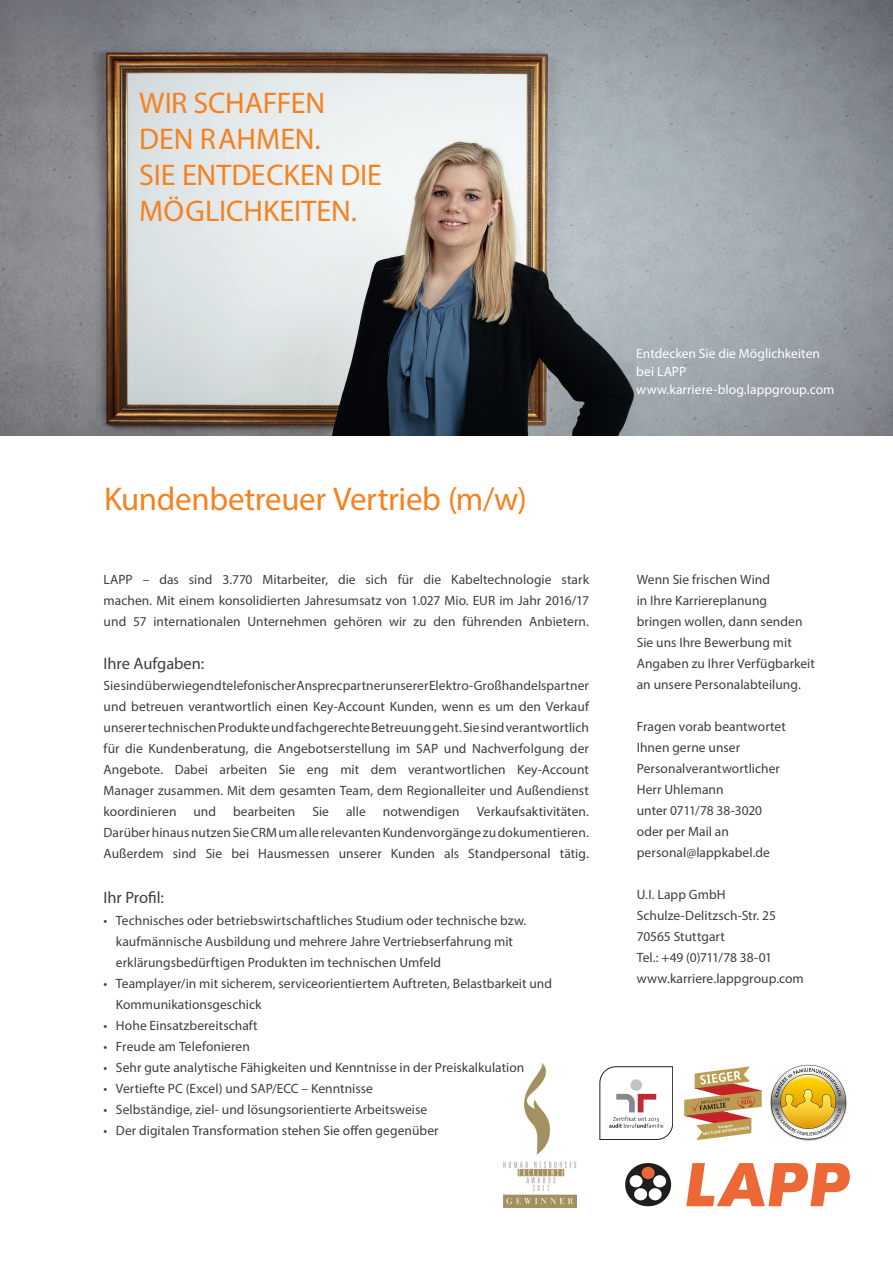
<style>
.page{position:relative;width:893px;height:1263px;background:#fff}
.page>*{position:absolute;margin:0;border:0;box-sizing:border-box;transform-origin:0 0}
.t1{font:33px "Myriad Pro";letter-spacing:-.01em;color:#f58220}
.t2{font:30px "Myriad Pro";letter-spacing:-.005em;color:#f58220}
.t3{font:16.5px "Myriad Pro";letter-spacing:-.005em;color:#3e3e3f}
.t4{font:13.5px/21px "Myriad Pro";letter-spacing:.005em;color:#3e3e3f}
.t5{font:13.5px/18px "Myriad Pro";letter-spacing:.005em;color:#fff}
.t6{font:13.5px "Myriad Pro";letter-spacing:-.02em;color:#3e3e3f}
</style>
<div class="page">
<img style="left:0;top:0;width:893px;height:436px">
<img style="left:625px;top:1163px;width:225px;height:44px">
<svg style="left:600px;top:1066px;width:73px;height:74px"></svg>
<svg style="left:684px;top:1066px;width:78px;height:74px"></svg>
<img style="left:770px;top:1064px;width:77px;height:77px">
<img style="left:503px;top:1063px;width:73px;height:144px">
<p class="t2" style="left:139px;top:84px;width:188px">WIR SCHAFFEN</p>
<p class="t2" style="left:139px;top:120px;width:183px">DEN RAHMEN.</p>
<p class="t2" style="left:139px;top:156px;width:244px">SIE ENTDECKEN DIE</p>
<p class="t2" style="left:139px;top:192px;width:219px">MÖGLICHKEITEN.</p>
<p class="t1" style="left:104px;top:478px;width:424px">Kundenbetreuer Vertrieb (m/w)</p>
<p class="t4" style="left:104px;top:569px;width:487px">LAPP – das sind 3.770 Mitarbeiter, die sich für die Kabeltechnologie stark</p>
<p class="t4" style="left:104px;top:590px;width:487px">machen. Mit einem konsolidierten Jahresumsatz von 1.027 Mio. EUR im Jahr 2016/17 und 57 internationalen Unternehmen gehören wir zu den führenden Anbietern.</p>
<p class="t3" style="left:104px;top:654px;width:102px">Ihre Aufgaben:</p>
<p class="t4" style="left:104px;top:675px;width:487px">Sie sind überwiegend telefonischer Ansprecpartner unserer Elektro-Großhandelspartner</p>
<p class="t4" style="left:104px;top:696px;width:487px">und betreuen verantwortlich einen Key-Account Kunden, wenn es um den Verkauf</p>
<p class="t4" style="left:104px;top:717px;width:487px">unserer technischen Produkte und fachgerechte Betreuung geht. Sie sind verantwortlich</p>
<p class="t4" style="left:104px;top:738px;width:487px">für die Kundenberatung, die Angebotserstellung im SAP und Nachverfolgung der</p>
<p class="t4" style="left:104px;top:759px;width:487px">Angebote. Dabei arbeiten Sie eng mit dem verantwortlichen Key-Account</p>
<p class="t4" style="left:104px;top:780px;width:487px">Manager zusammen. Mit dem gesamten Team, dem Regionalleiter und Außendienst</p>
<p class="t4" style="left:104px;top:801px;width:74px">koordinieren</p>
<p class="t4" style="left:193px;top:801px;width:24px">und</p>
<p class="t4" style="left:233px;top:801px;width:64px">bearbeiten</p>
<p class="t4" style="left:312px;top:801px;width:18px">Sie</p>
<p class="t4" style="left:346px;top:801px;width:21px">alle</p>
<p class="t4" style="left:383px;top:801px;width:78px">notwendigen</p>
<p class="t4" style="left:477px;top:801px;width:114px">Verkaufsaktivitäten.</p>
<p class="t4" style="left:104px;top:822px;width:487px">Darüber hinaus nutzen Sie CRM um alle relevanten Kundenvorgänge zu dokumentieren.</p>
<p class="t4" style="left:104px;top:843px;width:487px">Außerdem sind Sie bei Hausmessen unserer Kunden als Standpersonal tätig.</p>
<p class="t3" style="left:104px;top:888px;width:62px">Ihr Profil:</p>
<p class="t4" style="left:104px;top:909px;width:424px">• Technisches oder betriebswirtschaftliches Studium oder technische bzw.</p>
<p class="t4" style="left:116px;top:930px;width:399px">kaufmännische Ausbildung und mehrere Jahre Vertriebserfahrung mit</p>
<p class="t4" style="left:116px;top:951px;width:327px">erklärungsbedürftigen Produkten im technischen Umfeld</p>
<p class="t4" style="left:104px;top:972px;width:450px">• Teamplayer/in mit sicherem, serviceorientiertem Auftreten, Belastbarkeit und</p>
<p class="t4" style="left:116px;top:993px;width:147px">Kommunikationsgeschick</p>
<p class="t4" style="left:104px;top:1014px;width:156px">• Hohe Einsatzbereitschaft</p>
<p class="t4" style="left:104px;top:1035px;width:148px">• Freude am Telefonieren</p>
<p class="t4" style="left:104px;top:1056px;width:422px">• Sehr gute analytische Fähigkeiten und Kenntnisse in der Preiskalkulation</p>
<p class="t4" style="left:104px;top:1077px;width:271px">• Vertiefte PC (Excel) und SAP/ECC – Kenntnisse</p>
<p class="t4" style="left:104px;top:1098px;width:325px">• Selbständige, ziel- und lösungsorientierte Arbeitsweise</p>
<p class="t4" style="left:104px;top:1119px;width:337px">• Der digitalen Transformation stehen Sie offen gegenüber</p>
<p class="t5" style="left:636px;top:344px;width:185px">Entdecken Sie die Möglichkeiten</p>
<p class="t5" style="left:636px;top:362px;width:200px">bei LAPP www.karriere-blog.lappgroup.com</p>
<p class="t4" style="left:637px;top:569px;width:135px">Wenn Sie frischen Wind</p>
<p class="t4" style="left:637px;top:590px;width:132px">in Ihre Karriereplanung</p>
<p class="t4" style="left:637px;top:611px;width:180px">bringen wollen, dann senden<br>Sie uns Ihre Bewerbung mit<br>Angaben zu Ihrer Verfügbarkeit an unsere Personalabteilung.</p>
<p class="t4" style="left:637px;top:716px;width:151px">Fragen vorab beantwortet</p>
<p class="t4" style="left:637px;top:737px;width:105px">Ihnen gerne unser</p>
<p class="t4" style="left:637px;top:758px;width:145px">Personalverantwortlicher</p>
<p class="t4" style="left:637px;top:779px;width:88px">Herr Uhlemann</p>
<p class="t4" style="left:637px;top:800px;width:127px">unter 0711/78 38-3020</p>
<p class="t4" style="left:637px;top:821px;width:94px">oder per Mail an</p>
<p class="t4" style="left:637px;top:842px;width:135px">personal@lappkabel.de</p>
<p class="t4" style="left:637px;top:884px;width:90px">U.I. Lapp GmbH</p>
<p class="t4" style="left:637px;top:905px;width:141px">Schulze-Delitzsch-Str. 25</p>
<p class="t4" style="left:637px;top:926px;width:90px">70565 Stuttgart</p>
<p class="t6" style="left:637px;top:949px;width:137px">Tel.: +49 (0)711/78 38-01</p>
<p class="t4" style="left:637px;top:968px;width:169px">www.karriere.lappgroup.com</p>
</div>
